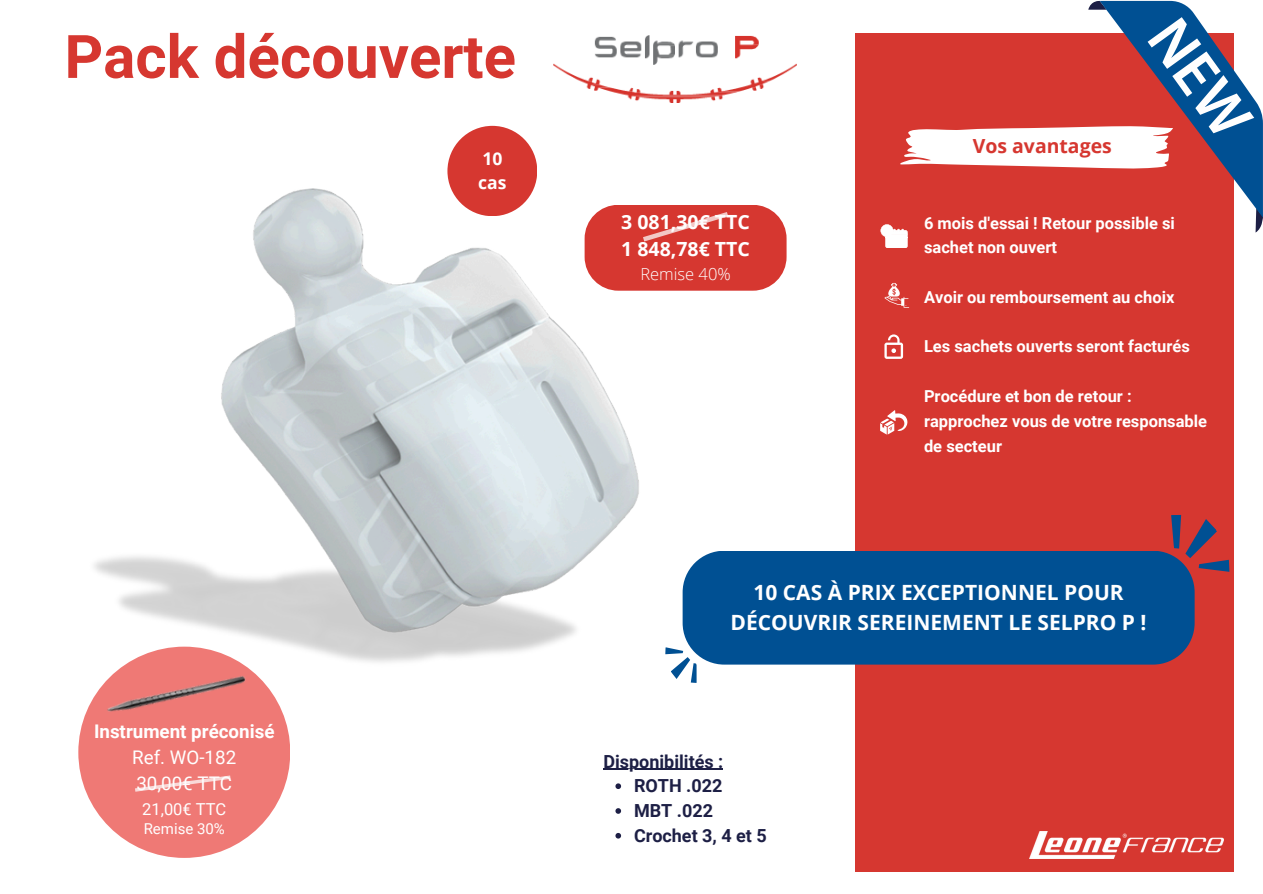
<style>
.page{position:relative;width:1263px;height:894px;background:#fff}
.page>*{position:absolute;margin:0;border:0;box-sizing:border-box;transform-origin:0 0}
.t1{font:700 60px "Roboto";color:#d63730}
.t2{font:700 21px/29.2px "Open Sans";color:#fff;text-align:center}
.t3{font:700 19.5px/27px "Open Sans";color:#fff}
.t4{font:700 19.5px "Open Sans";color:#d63730}
.t5{font:700 18.75px/25.8px "Roboto";color:#fff;text-align:center}
.t6{font:700 18px "Roboto";color:#1d1f45}
.t7{font:700 17.55px/23.7px "Open Sans";color:#fff}
.t8{font:700 16.5px/24.8px "Roboto";color:#fff}
.t9{font:300 16.5px "Open Sans";color:#fff}
.t10{font:16.5px "Roboto";color:#fff}
.t11{font:15px "Roboto";color:#fff}
.s1{font-weight:400}
</style>
<div class="page">
<div style="left:856px;top:33px;width:378px;height:837px;background:#d63730"></div>
<img style="left:94px;top:136px;width:559px;height:527px">
<div style="left:447px;top:126px;width:90px;height:90px;background:#d63730;border-radius:50%"></div>
<div style="left:585px;top:205px;width:202px;height:85px;background:#d63730;border-radius:34px"></div>
<svg style="left:643px;top:212px;width:85px;height:30px"></svg>
<img style="left:1030px;top:831px;width:193px;height:27px">
<img style="left:554px;top:36px;width:243px;height:66px">
<hr style="left:603px;top:768px;width:120px;height:1px;background:#1d1f45">
<svg style="left:615px;top:783px;width:6px;height:5px"></svg>
<svg style="left:615px;top:808px;width:6px;height:5px"></svg>
<svg style="left:615px;top:833px;width:6px;height:5px"></svg>
<svg style="left:884px;top:283px;width:25px;height:24px"></svg>
<svg style="left:880px;top:410px;width:27px;height:24px"></svg>
<svg style="left:884px;top:334px;width:19px;height:25px"></svg>
<div style="left:78px;top:646px;width:212px;height:211px;background:#ef7975;border-radius:50%"></div>
<img style="left:88px;top:642px;width:178px;height:70px">
<svg style="left:135px;top:775px;width:96px;height:17px"></svg>
<svg style="left:880px;top:0;width:383px;height:248px"></svg>
<div style="left:683px;top:550px;width:512px;height:114px;background:#005093"></div>
<svg style="left:1161px;top:514px;width:69px;height:68px"></svg>
<svg style="left:665px;top:642px;width:37px;height:41px"></svg>
<h4 class="t1" style="left:65px;top:22px;width:453px">Pack découverte</h4>
<p class="t7" style="left:478px;top:146px;width:30px">10 cas</p>
<h5 class="t5" style="left:94px;top:719px;width:182px">Instrument préconisé<br><span class="s1">Ref. WO-182<br>30,00€ TTC</span></h5>
<h5 class="t10" style="left:142px;top:799px;width:86px">21,00€ TTC</h5>
<h5 class="t11" style="left:144px;top:820px;width:83px">Remise 30%</h5>
<h3 class="t3" style="left:621px;top:208px;width:130px">3 081,30€ TTC<br>1 848,78€ TTC</h3>
<h3 class="t9" style="left:640px;top:262px;width:92px">Remise 40%</h3>
<p class="t4" style="left:973px;top:132px;width:141px">Vos avantages</p>
<p class="t8" style="left:924px;top:210px;width:252px">6 mois d'essai ! Retour possible si sachet non ouvert</p>
<p class="t8" style="left:924px;top:285px;width:252px">Avoir ou remboursement au choix</p>
<p class="t8" style="left:924px;top:334px;width:267px">Les sachets ouverts seront facturés</p>
<p class="t8" style="left:924px;top:384px;width:285px">Procédure et bon de retour : rapprochez vous de votre responsable de secteur</p>
<p class="t2" style="left:731px;top:577px;width:417px">10 CAS À PRIX EXCEPTIONNEL POUR<br>DÉCOUVRIR SEREINEMENT LE SELPRO P !</p>
<p class="t6" style="left:603px;top:750px;width:121px">Disponibilités :</p>
<p class="t6" style="left:634px;top:775px;width:90px">ROTH .022</p>
<p class="t6" style="left:634px;top:800px;width:81px">MBT .022</p>
<p class="t6" style="left:634px;top:825px;width:134px">Crochet 3, 4 et 5</p>
</div>
